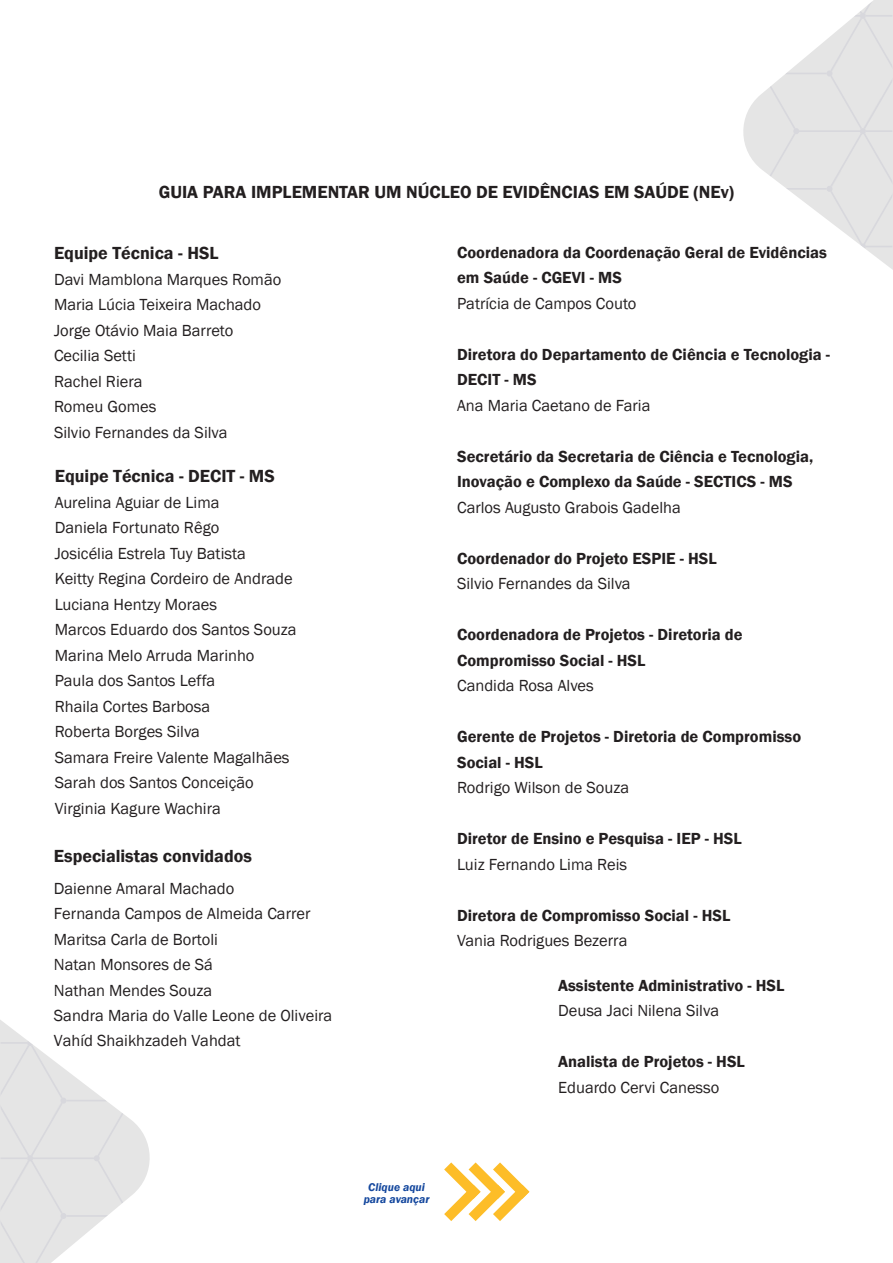
<style>
.page{position:relative;width:893px;height:1263px;background:#fff}
.page>*{position:absolute;margin:0;border:0;box-sizing:border-box;transform-origin:0 0}
.t1{font:600 18px "Franklin Gothic";color:#231f20}
.t2{font:16.5px/25.3px "Franklin Gothic";color:#231f20}
.t3{font:600 16.5px/25.5px "Franklin Gothic";color:#231f20}
.t4{font:italic 600 11.55px/12.3px "Franklin Gothic";color:#15489e;text-align:center}
</style>
<div class="page">
<svg style="left:743px;top:0;width:150px;height:270px"></svg>
<svg style="left:0;top:1020px;width:150px;height:243px"></svg>
<svg style="left:444px;top:1162px;width:85px;height:59px"></svg>
<p class="t1" style="left:159px;top:181px;width:577px">GUIA PARA IMPLEMENTAR UM NÚCLEO DE EVIDÊNCIAS EM SAÚDE (NEv)</p>
<p class="t1" style="left:54px;top:242px;width:166px">Equipe Técnica - HSL</p>
<p class="t2" style="left:54px;top:267px;width:229px">Davi Mamblona Marques Romão</p>
<p class="t2" style="left:54px;top:293px;width:209px">Maria Lúcia Teixeira Machado</p>
<p class="t2" style="left:54px;top:318px;width:181px">Jorge Otávio Maia Barreto</p>
<p class="t2" style="left:54px;top:344px;width:83px">Cecilia Setti</p>
<p class="t2" style="left:54px;top:369px;width:90px">Rachel Riera</p>
<p class="t2" style="left:54px;top:395px;width:104px">Romeu Gomes</p>
<p class="t2" style="left:54px;top:420px;width:175px">Silvio Fernandes da Silva</p>
<p class="t1" style="left:55px;top:465px;width:222px">Equipe Técnica - DECIT - MS</p>
<p class="t2" style="left:55px;top:490px;width:166px">Aurelina Aguiar de Lima</p>
<p class="t2" style="left:55px;top:515px;width:166px">Daniela Fortunato Rêgo</p>
<p class="t2" style="left:55px;top:541px;width:193px">Josicélia Estrela Tuy Batista</p>
<p class="t2" style="left:55px;top:566px;width:239px">Keitty Regina Cordeiro de Andrade</p>
<p class="t2" style="left:55px;top:592px;width:164px">Luciana Hentzy Moraes</p>
<p class="t2" style="left:55px;top:617px;width:243px">Marcos Eduardo dos Santos Souza</p>
<p class="t2" style="left:55px;top:643px;width:201px">Marina Melo Arruda Marinho</p>
<p class="t2" style="left:55px;top:668px;width:162px">Paula dos Santos Leffa</p>
<p class="t2" style="left:55px;top:694px;width:157px">Rhaila Cortes Barbosa</p>
<p class="t2" style="left:55px;top:719px;width:147px">Roberta Borges Silva</p>
<p class="t2" style="left:55px;top:745px;width:236px">Samara Freire Valente Magalhães</p>
<p class="t2" style="left:55px;top:770px;width:200px">Sarah dos Santos Conceição</p>
<p class="t2" style="left:55px;top:796px;width:168px">Virginia Kagure Wachira</p>
<p class="t1" style="left:54px;top:845px;width:199px">Especialistas convidados</p>
<p class="t2" style="left:54px;top:876px;width:280px">Daienne Amaral Machado<br>Fernanda Campos de Almeida Carrer<br>Maritsa Carla de Bortoli<br>Natan Monsores de Sá<br>Nathan Mendes Souza<br>Sandra Maria do Valle Leone de Oliveira<br>Vahíd Shaikhzadeh Vahdat</p>
<p class="t3" style="left:457px;top:240px;width:371px">Coordenadora da Coordenação Geral de Evidências em Saúde - CGEVI - MS</p>
<p class="t2" style="left:457px;top:291px;width:181px">Patrícia de Campos Couto</p>
<p class="t3" style="left:457px;top:342px;width:374px">Diretora do Departamento de Ciência e Tecnologia -<br>DECIT - MS</p>
<p class="t2" style="left:457px;top:393px;width:195px">Ana Maria Caetano de Faria</p>
<p class="t3" style="left:457px;top:444px;width:358px">Secretário da Secretaria de Ciência e Tecnologia,<br>Inovação e Complexo da Saúde - SECTICS - MS</p>
<p class="t2" style="left:457px;top:495px;width:225px">Carlos Augusto Grabois Gadelha</p>
<p class="t3" style="left:457px;top:546px;width:261px">Coordenador do Projeto ESPIE - HSL</p>
<p class="t2" style="left:457px;top:571px;width:175px">Silvio Fernandes da Silva</p>
<p class="t3" style="left:457px;top:622px;width:287px">Coordenadora de Projetos - Diretoria de<br>Compromisso Social - HSL</p>
<p class="t2" style="left:457px;top:673px;width:138px">Candida Rosa Alves</p>
<p class="t3" style="left:457px;top:724px;width:346px">Gerente de Projetos - Diretoria de Compromisso<br>Social - HSL</p>
<p class="t2" style="left:457px;top:775px;width:173px">Rodrigo Wilson de Souza</p>
<p class="t3" style="left:457px;top:826px;width:286px">Diretor de Ensino e Pesquisa - IEP - HSL</p>
<p class="t2" style="left:457px;top:852px;width:171px">Luiz Fernando Lima Reis</p>
<p class="t3" style="left:457px;top:903px;width:275px">Diretora de Compromisso Social - HSL</p>
<p class="t2" style="left:457px;top:928px;width:172px">Vania Rodrigues Bezerra</p>
<p class="t3" style="left:558px;top:973px;width:228px">Assistente Administrativo - HSL</p>
<p class="t2" style="left:558px;top:998px;width:162px">Deusa Jaci Nilena Silva</p>
<p class="t3" style="left:558px;top:1049px;width:188px">Analista de Projetos - HSL</p>
<p class="t2" style="left:558px;top:1075px;width:163px">Eduardo Cervi Canesso</p>
<p class="t4" style="left:364px;top:1180px;width:67px">Clique aqui para avançar</p>
</div>
